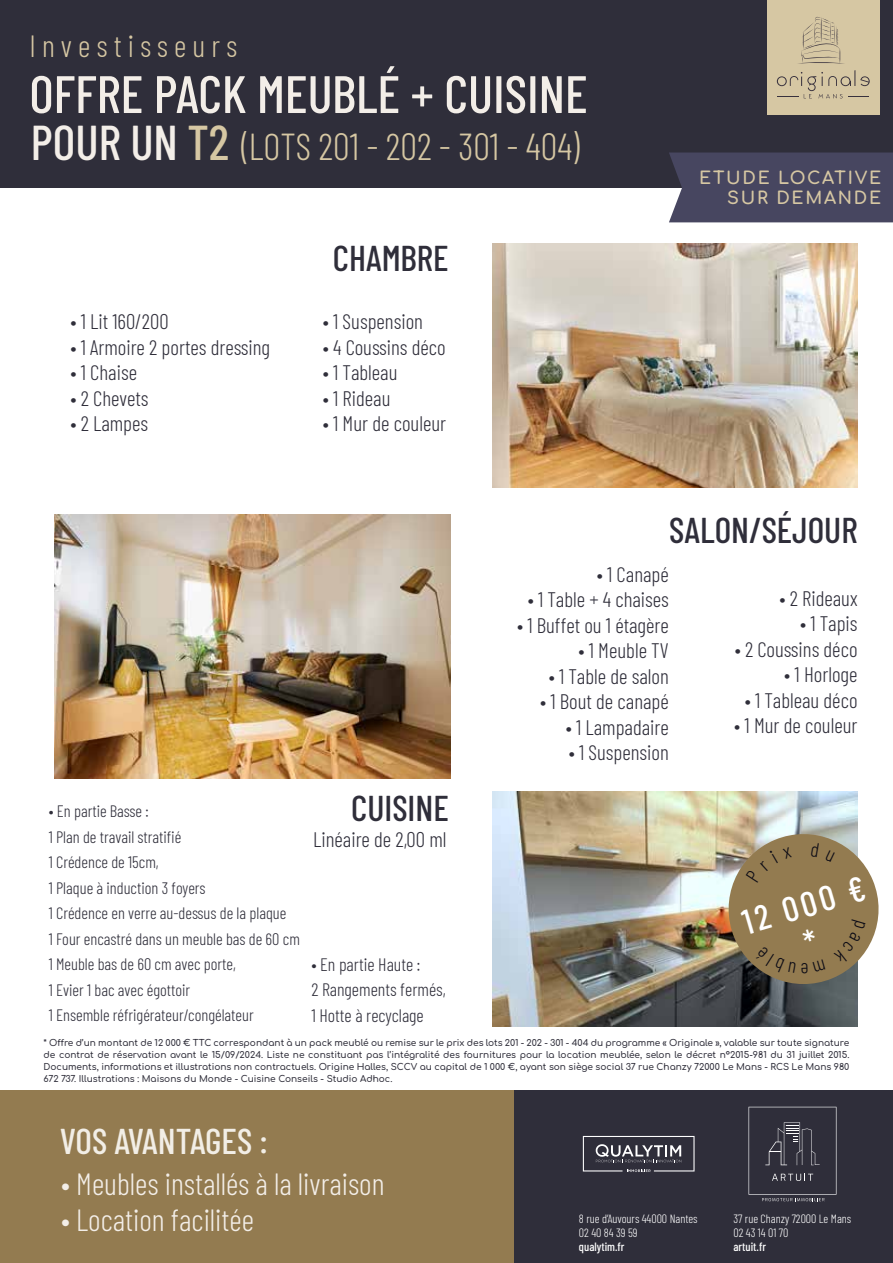
<style>
.page{position:relative;width:893px;height:1263px;background:#fff}
.page>*{position:absolute;margin:0;border:0;box-sizing:border-box;transform-origin:0 0}
.t1{font:500 52.5px "Barlow Condensed";color:#f3eee8}
.t2{font:300 37.5px "Barlow Condensed";color:#d6c7a3}
.t3{font:500 35.85px "Barlow Condensed";color:#2f2e3a}
.t4{font:500 35.85px "Barlow Condensed";letter-spacing:-.005em;color:#f2eee6}
.t5{font:500 34.95px/37.3px "Barlow Condensed";color:#fff;text-align:center}
.t6{font:300 30.6px "Barlow Condensed";color:#f3eee8}
.t7{font:300 30.6px "Barlow Condensed";letter-spacing:.2em;color:#d6c7a3}
.t8{font:300 21px "Barlow Condensed";color:#2f2e3a}
.t9{font:300 18px/25.5px "Barlow Condensed";color:#2f2e3a}
.t10{font:17.25px/20.7px "Comfortaa Regular 700";letter-spacing:.1em;color:#d6c7a3;text-align:right}
.t11{font:300 16.5px/25.5px "Barlow Condensed";color:#2f2e3a}
.t12{font:300 12px/14.4px "Barlow Condensed";color:#fff}
.t13{font:500 12px "Barlow Condensed";color:#fff}
.t14{font:9px/12px "Comfortaa Regular 600";color:#2f2e3a;text-align:justify}
.s1{font-weight:500;font-size:48.75px;color:#f3eee8}
.s2{font-weight:500;font-size:48.75px}
</style>
<div class="page">
<div style="left:0;top:1px;width:893px;height:187px;background:#2f2e3a"></div>
<div style="left:669px;top:153px;width:224px;height:69px;background:#474660"></div>
<img style="left:492px;top:792px;width:365px;height:234px">
<img style="left:492px;top:244px;width:365px;height:243px">
<img style="left:55px;top:514px;width:396px;height:264px">
<div style="left:0;top:1090px;width:514px;height:173px;background:#937b50"></div>
<div style="left:514px;top:1090px;width:379px;height:173px;background:#2f2e3a"></div>
<svg style="left:583px;top:1136px;width:111px;height:36px"></svg>
<svg style="left:748px;top:1107px;width:88px;height:94px"></svg>
<div style="left:767px;top:0;width:113px;height:114px;background:#d6c7a3"></div>
<svg style="left:777px;top:70px;width:93px;height:28px"></svg>
<svg style="left:798px;top:17px;width:46px;height:47px"></svg>
<svg style="left:718px;top:824px;width:161px;height:170px;background:#99896b"></svg>
<h3 class="t7" style="left:29px;top:24px;width:209px">Investisseurs</h3>
<h1 class="t1" style="left:29px;top:57px;width:560px">OFFRE PACK MEUBLÉ + CUISINE</h1>
<h2 class="t2" style="left:31px;top:120px;width:550px"><span class="s1">POUR UN</span> <span class="s2">T2</span> (LOTS 201 - 202 - 301 - 404)</h2>
<h3 class="t8" style="left:70px;top:307px;width:100px">• 1 Lit 160/200</h3>
<h3 class="t8" style="left:70px;top:332px;width:201px">• 1 Armoire 2 portes dressing</h3>
<h3 class="t8" style="left:70px;top:358px;width:68px">• 1 Chaise</h3>
<h3 class="t8" style="left:70px;top:383px;width:80px">• 2 Chevets</h3>
<h3 class="t8" style="left:70px;top:409px;width:79px">• 2 Lampes</h3>
<h3 class="t3" style="left:333px;top:233px;width:117px">CHAMBRE</h3>
<h3 class="t8" style="left:323px;top:307px;width:102px">• 1 Suspension</h3>
<h3 class="t8" style="left:323px;top:332px;width:124px">• 4 Coussins déco</h3>
<h3 class="t8" style="left:323px;top:358px;width:76px">• 1 Tableau</h3>
<h3 class="t8" style="left:323px;top:383px;width:69px">• 1 Rideau</h3>
<h3 class="t8" style="left:323px;top:409px;width:125px">• 1 Mur de couleur</h3>
<h3 class="t10" style="left:699px;top:165px;width:183px">ETUDE LOCATIVE<br>SUR DEMANDE</h3>
<h3 class="t3" style="left:669px;top:505px;width:190px">SALON/SÉJOUR</h3>
<p class="t11" style="left:49px;top:797px;width:253px">• En partie Basse :<br>1 Plan de travail stratifié<br>1 Crédence de 15cm,<br>1 Plaque à induction 3 foyers<br>1 Crédence en verre au-dessus de la plaque<br>1 Four encastré dans un meuble bas de 60 cm<br>1 Meuble bas de 60 cm avec porte,<br>1 Evier 1 bac avec égottoir<br>1 Ensemble réfrigérateur/congélateur</p>
<h3 class="t3" style="left:351px;top:782px;width:99px">CUISINE</h3>
<h3 class="t8" style="left:313px;top:825px;width:135px">Linéaire de 2,00 ml</h3>
<h3 class="t9" style="left:311px;top:950px;width:136px">• En partie Haute :<br>2 Rangements fermés,<br>1 Hotte à recyclage</h3>
<h3 class="t8" style="left:597px;top:559px;width:74px">• 1 Canapé</h3>
<h3 class="t8" style="left:528px;top:585px;width:143px">• 1 Table + 4 chaises</h3>
<h3 class="t8" style="left:517px;top:610px;width:153px">• 1 Buffet ou 1 étagère</h3>
<h3 class="t8" style="left:579px;top:635px;width:92px">• 1 Meuble TV</h3>
<h3 class="t8" style="left:549px;top:661px;width:122px">• 1 Table de salon</h3>
<h3 class="t8" style="left:540px;top:686px;width:130px">• 1 Bout de canapé</h3>
<h3 class="t8" style="left:566px;top:712px;width:105px">• 1 Lampadaire</h3>
<h3 class="t8" style="left:569px;top:737px;width:102px">• 1 Suspension</h3>
<h3 class="t8" style="left:779px;top:583px;width:80px">• 2 Rideaux</h3>
<h3 class="t8" style="left:800px;top:609px;width:59px">• 1 Tapis</h3>
<h3 class="t8" style="left:735px;top:634px;width:124px">• 2 Coussins déco</h3>
<h3 class="t8" style="left:784px;top:659px;width:75px">• 1 Horloge</h3>
<h3 class="t8" style="left:745px;top:685px;width:114px">• 1 Tableau déco</h3>
<h3 class="t8" style="left:734px;top:710px;width:125px">• 1 Mur de couleur</h3>
<h3 class="t5" style="left:737px;top:902px;width:128px;rotate:-16deg">12 000 € *</h3>
<p class="t14" style="left:44px;top:1035px;width:807px">* Offre d’un montant de 12 000 € TTC correspondant à un pack meublé ou remise sur le prix des lots 201 - 202 - 301 - 404 du programme « Originale », valable sur toute signature de contrat de réservation avant le 15/09/2024. Liste ne constituant pas l’intégralité des fournitures pour la location meublée, selon le décret n°2015-981 du 31 juillet 2015.<br>Documents, informations et illustrations non contractuels. Origine Halles, SCCV au capital de 1 000 €, ayant son siège social 37 rue Chanzy 72000 Le Mans - RCS Le Mans 980<br>672 737. Illustrations : Maisons du Monde - Cuisine Conseils - Studio Adhoc.</p>
<h3 class="t4" style="left:60px;top:1115px;width:210px">VOS AVANTAGES :</h3>
<h3 class="t6" style="left:61px;top:1162px;width:325px">• Meubles installés à la livraison</h3>
<h3 class="t6" style="left:61px;top:1198px;width:194px">• Location facilitée</h3>
<h3 class="t12" style="left:579px;top:1210px;width:120px">8 rue d’Auvours 44000 Nantes<br>02 40 84 39 59</h3>
<h3 class="t13" style="left:579px;top:1238px;width:47px">qualytim.fr</h3>
<h3 class="t12" style="left:733px;top:1210px;width:119px">37 rue Chanzy 72000 Le Mans<br>02 43 14 01 70</h3>
<h3 class="t13" style="left:733px;top:1238px;width:34px">artuit.fr</h3>
</div>
